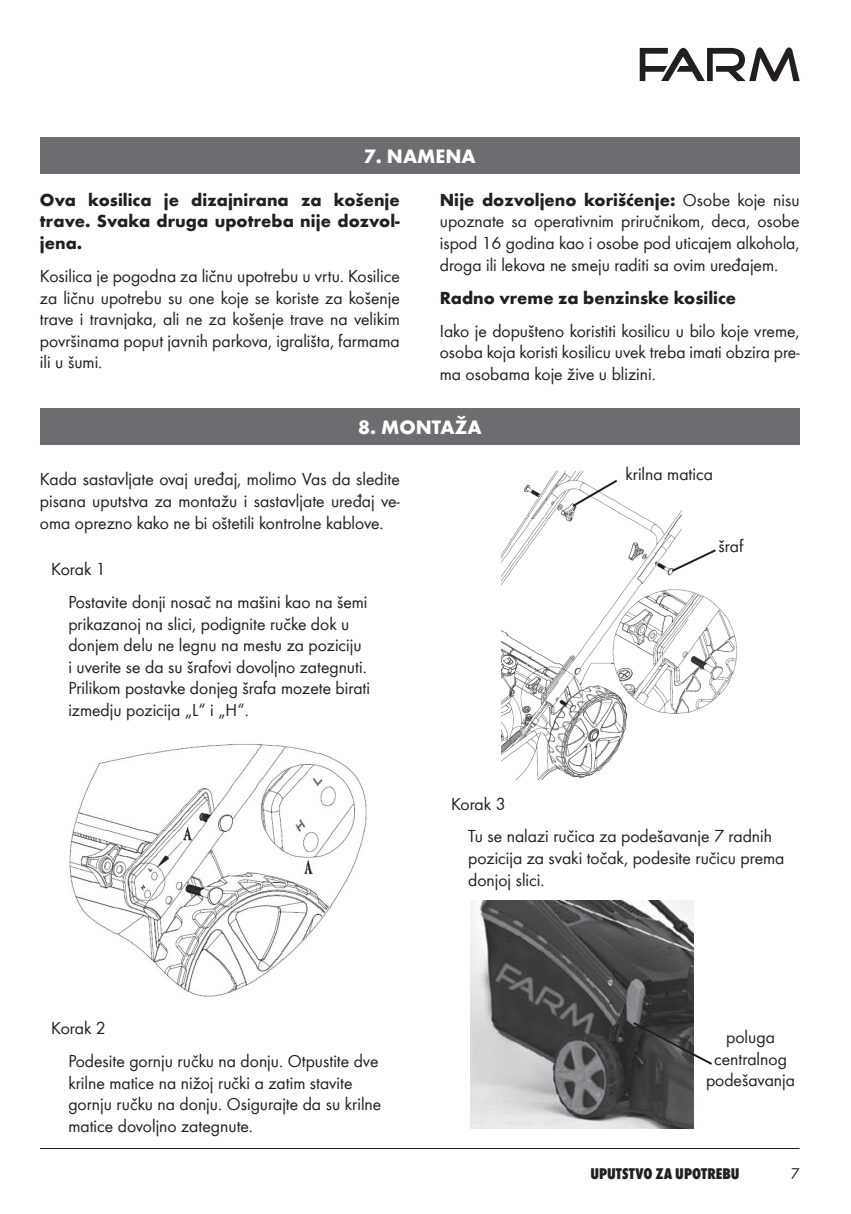
<style>
.page{position:relative;width:851px;height:1214px;background:#fff}
.page>*{position:absolute;margin:0;border:0;box-sizing:border-box;transform-origin:0 0}
.t1{font:700 20px "Wuerth";color:#fff}
.t2{font:18px/21.6px "Wuerth";color:#231f20}
.t3{font:700 18px/21.6px "Wuerth";color:#231f20;text-align:justify}
.t4{font:800 condensed 16px "Wuerth";color:#231f20}
.t5{font:16px "Wuerth";color:#231f20}
.s1{font-weight:700}
</style>
<div class="page">
<img style="left:470px;top:900px;width:223px;height:228px">
<svg style="left:639px;top:47px;width:160px;height:34px"></svg>
<hr style="left:40px;top:1147px;width:759px;height:1px;background:#231f20">
<div style="left:40px;top:138px;width:759px;height:36px;background:#6c6d70"></div>
<div style="left:40px;top:408px;width:759px;height:36px;background:#6c6d70"></div>
<img style="left:69px;top:744px;width:298px;height:253px">
<img style="left:501px;top:471px;width:236px;height:308px">
<svg style="left:570px;top:478px;width:49px;height:30px"></svg>
<svg style="left:669px;top:547px;width:49px;height:26px"></svg>
<svg style="left:630px;top:1020px;width:82px;height:46px"></svg>
<p class="t1" style="left:364px;top:142px;width:113px">7. NAMENA</p>
<p class="t3" style="left:40px;top:187px;width:361px">Ova kosilica je dizajnirana za košenje trave. Svaka druga upotreba nije dozvol&shy;jena.</p>
<p class="t2" style="left:40px;top:264px;width:361px;text-align:justify">Kosilica je pogodna za ličnu upotrebu u vrtu. Kosilice za ličnu upotrebu su one koje se koriste za košenje trave i travnjaka, ali ne za košenje trave na velikim površinama poput javnih parkova, igrališta, farmama ili u šumi.</p>
<p class="t2" style="left:439px;top:188px;width:361px;text-align:justify"><span class="s1">Nije dozvoljeno korišćenje:</span> Osobe koje nisu upoznate sa operativnim priručnikom, deca, osobe ispod 16 godina kao i osobe pod uticajem alkohola, droga ili lekova ne smeju raditi sa ovim uređajem.</p>
<p class="t3" style="left:439px;top:285px;width:298px">Radno vreme za benzinske kosilice</p>
<p class="t2" style="left:439px;top:319px;width:361px;text-align:justify">Iako je dopušteno koristiti kosilicu u bilo koje vreme, osoba koja koristi kosilicu uvek treba imati obzira pre&shy;ma osobama koje žive u blizini.</p>
<p class="t1" style="left:358px;top:413px;width:125px">8. MONTAŽA</p>
<p class="t2" style="left:40px;top:467px;width:361px;text-align:justify">Kada sastavljate ovaj uređaj, molimo Vas da sledite pisana uputstva za montažu i sastavljate uređaj ve&shy;oma oprezno kako ne bi oštetili kontrolne kablove.</p>
<p class="t2" style="left:68px;top:551px;width:301px;line-height:33px;text-indent:-17px">Korak 1<br>Postavite donji nosač na mašini kao na šemi</p>
<p class="t2" style="left:68px;top:612px;width:303px">prikazanoj na slici, podignite ručke dok u donjem delu ne legnu na mestu za poziciju<br>i uverite se da su šrafovi dovoljno zategnuti.<br>Prilikom postavke donjeg šrafa mozete birati izmedju pozicija „L“ i „H“.</p>
<p class="t2" style="left:625px;top:462px;width:89px">krilna matica</p>
<p class="t2" style="left:718px;top:534px;width:26px">šraf</p>
<p class="t2" style="left:68px;top:1010px;width:311px;line-height:33px;text-indent:-17px">Korak 2<br>Podesite gornju ručku na donju. Otpustite dve</p>
<p class="t2" style="left:68px;top:1071px;width:314px">krilne matice na nižoj ručki a zatim stavite gornju ručku na donju. Osigurajte da su krilne matice dovoljno zategnute.</p>
<p class="t2" style="left:468px;top:786px;width:305px;line-height:33px;text-indent:-17px">Korak 3<br>Tu se nalazi ručica za podešavanje 7 radnih</p>
<p class="t2" style="left:468px;top:846px;width:318px">pozicija za svaki točak, podesite ručicu prema donjoj slici.</p>
<p class="t2" style="left:706px;top:1025px;width:91px;text-align:center">poluga centralnog podešavanja</p>
<p class="t4" style="left:590px;top:1162px;width:151px">UPUTSTVO ZA UPOTREBU</p>
<p class="t5" style="left:790px;top:1162px;width:10px">7</p>
</div>
